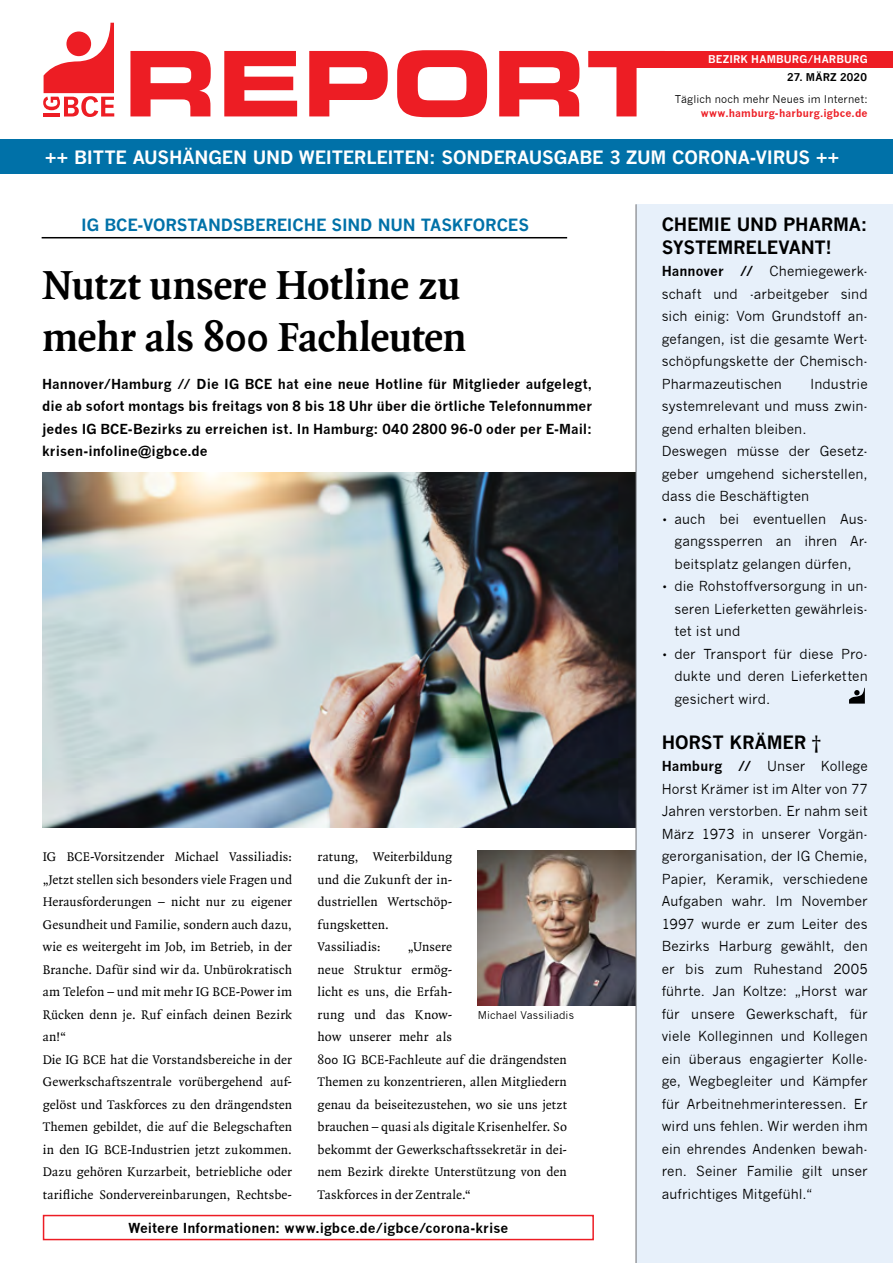
<style>
.page{position:relative;width:893px;height:1263px;background:#fff}
.page>*{position:absolute;margin:0;border:0;box-sizing:border-box;transform-origin:0 0}
.t1{font:90.45px "Eurostile LT Bold Extended Two";color:#ed1d24}
.t2{font:700 43.5px/52.2px "Quadraat";letter-spacing:-.01em;color:#000}
.t3{font:700 18px "News Gothic";letter-spacing:-.015em;color:#fff}
.t4{font:700 18px/22.5px "News Gothic";letter-spacing:-.01em;color:#000}
.t5{font:700 16.5px "News Gothic";letter-spacing:-.01em;color:#0071a8}
.t6{font:13.5px/22.5px "News Gothic";letter-spacing:.01em;color:#000;text-align:justify}
.t7{font:13.5px/22.5px "Quadraat";letter-spacing:.005em;color:#000}
.t8{font:700 13.5px/22.5px "News Gothic";letter-spacing:.005em;color:#000;text-align:justify}
.t9{font:10.5px "News Gothic";letter-spacing:.015em;color:#000}
.t10{font:700 10.5px "News Gothic";letter-spacing:.015em;color:#ed1d24}
.t11{font:700 10.5px "News Gothic";letter-spacing:.015em;color:#fff}
.t12{font:700 10.5px "News Gothic";letter-spacing:.015em;color:#000}
.s1{font-weight:700}
.s2{font-family:"Quadraat"}
</style>
<div class="page">
<img style="left:478px;top:850px;width:158px;height:156px">
<img style="left:43px;top:472px;width:593px;height:355px">
<div style="left:0;top:139px;width:893px;height:34px;background:#0071a8"></div>
<svg style="left:43px;top:23px;width:71px;height:94px"></svg>
<div style="left:66px;top:32px;width:25px;height:24px;background:#ed1d24;border-radius:50%"></div>
<div style="left:625px;top:51px;width:268px;height:16px;background:#ed1d24"></div>
<div style="left:636px;top:204px;width:257px;height:1059px;background:#e7f0fa"></div>
<svg style="left:849px;top:688px;width:16px;height:16px"></svg>
<hr style="left:636px;top:204px;width:1px;height:1059px;background:#6d6e71">
<hr style="left:42px;top:237px;width:525px;height:1px;background:#000">
<div style="left:43px;top:1215px;width:551px;height:25px;background:#fff;border:2px solid #ed1d24"></div>
<h1 class="t1" style="left:124px;top:20px;width:545px">REPORT</h1>
<p class="t11" style="left:708px;top:53px;width:161px">BEZIRK HAMBURG/HARBURG</p>
<p class="t9" style="left:675px;top:93px;width:194px">Täglich noch mehr Neues im Internet:</p>
<p class="t10" style="left:701px;top:106px;width:168px">www.hamburg-harburg.igbce.de</p>
<p class="t12" style="left:787px;top:71px;width:81px">27. MÄRZ 2020</p>
<h3 class="t3" style="left:45px;top:146px;width:796px">++ BITTE AUSHÄNGEN UND WEITERLEITEN: SONDERAUSGABE 3 ZUM CORONA-VIRUS ++</h3>
<p class="t5" style="left:81px;top:215px;width:449px">IG BCE-VORSTANDSBEREICHE SIND NUN TASKFORCES</p>
<h2 class="t2" style="left:42px;top:260px;width:426px">Nutzt unsere Hotline zu mehr als 800 Fachleuten</h2>
<p class="t8" style="left:42px;top:372px;width:551px">Hannover/Hamburg // Die IG BCE hat eine neue Hotline für Mitglieder aufgelegt, die ab sofort montags bis freitags von 8 bis 18 Uhr über die örtliche Telefonnummer jedes IG BCE-Bezirks zu erreichen ist. In Hamburg: 040 2800 96-0 oder per E-Mail: krisen-infoline@igbce.de</p>
<p class="t7" style="left:43px;top:846px;width:251px">IG BCE-Vorsitzender Michael Vassiliadis: „Jetzt stellen sich besonders viele Fragen und Herausforderungen – nicht nur zu eigener Gesundheit und Familie, sondern auch dazu, wie es weitergeht im Job, im Betrieb, in der Branche. Dafür sind wir da. Unbürokratisch am Telefon – und mit mehr IG BCE-Power im Rücken denn je. Ruf einfach deinen Bezirk an!“<br>Die IG BCE hat die Vorstandsbereiche in der Gewerkschaftszentrale vorübergehend auf&shy;gelöst und Taskforces zu den drängendsten Themen gebildet, die auf die Belegschaften in den IG BCE-Industrien jetzt zukommen.<br>Dazu gehören Kurzarbeit, betriebliche oder tarifliche Sondervereinbarungen, Rechtsbe-</p>
<p class="t7" style="left:318px;top:846px;width:136px">ratung, Weiterbildung und die Zukunft der in&shy;dustriellen Wertschöp&shy;fungsketten.<br>Vassiliadis:</p>
<p class="t7" style="left:318px;top:936px;width:251px;text-indent:90px">„Unsere<br>neue Struktur ermög-<br>licht es uns, die Erfah-<br>rung und das Know-<br>how unserer mehr als<br>800 IG BCE-Fachleute auf die drängendsten<br>Themen zu konzentrieren, allen Mitgliedern genau da beiseitezustehen, wo sie uns jetzt brauchen – quasi als digitale Krisenhelfer. So bekommt der Gewerkschaftssekretär in dei&shy;nem Bezirk direkte Unterstützung von den<br>Taskforces in der Zentrale.“</p>
<p class="t9" style="left:478px;top:1009px;width:98px">Michael Vassiliadis</p>
<p class="t8" style="left:128px;top:1216px;width:381px">Weitere Informationen: www.igbce.de/igbce/corona-krise</p>
<h3 class="t4" style="left:662px;top:213px;width:207px">CHEMIE UND PHARMA:<br>SYSTEMRELEVANT!</h3>
<p class="t6" style="left:662px;top:260px;width:208px"><span class="s1">Hannover //</span> Chemiegewerk&shy;schaft und -arbeitgeber sind sich einig: Vom Grundstoff an&shy;gefangen, ist die gesamte Wert&shy;schöpfungskette der Chemisch-Pharmazeutischen</p>
<p class="t6" style="left:662px;top:372px;width:208px;text-align:left;text-indent:148px">Industrie systemrelevant und muss zwin&shy;gend erhalten bleiben.<br>Deswegen müsse der Gesetz&shy;geber umgehend sicherstellen, dass die Beschäftigten</p>
<p class="t6" style="left:674px;top:507px;width:195px;text-indent:-13px"><span class="s2">•</span> auch bei eventuellen Aus&shy;gangssperren an ihren Ar&shy;beitsplatz gelangen dürfen,</p>
<p class="t6" style="left:674px;top:575px;width:195px;text-indent:-13px"><span class="s2">•</span> die Rohstoffversorgung in un&shy;seren Lieferketten gewährleis&shy;tet ist und</p>
<p class="t6" style="left:674px;top:642px;width:195px;text-indent:-13px"><span class="s2">•</span> der Transport für diese Pro&shy;dukte und deren Lieferketten gesichert wird.</p>
<h3 class="t4" style="left:662px;top:730px;width:161px">HORST KRÄMER †</h3>
<p class="t6" style="left:662px;top:755px;width:208px"><span class="s1">Hamburg //</span> Unser Kollege Horst Krämer ist im Alter von 77<br>Jahren verstorben. Er nahm seit März 1973 in unserer Vorgän&shy;gerorganisation, der IG Chemie, Papier, Keramik, verschiedene Aufgaben wahr. Im November 1997 wurde er zum Leiter des Bezirks Harburg gewählt, den er bis zum Ruhestand 2005 führte. Jan Koltze: „Horst war für unsere Gewerkschaft, für viele Kolleginnen und Kollegen ein überaus engagierter Kolle&shy;ge, Wegbegleiter und Kämpfer für Arbeitnehmerinteressen. Er wird uns fehlen. Wir werden ihm ein ehrendes Andenken bewah&shy;ren. Seiner Familie gilt unser aufrichtiges Mitgefühl.“</p>
</div>
